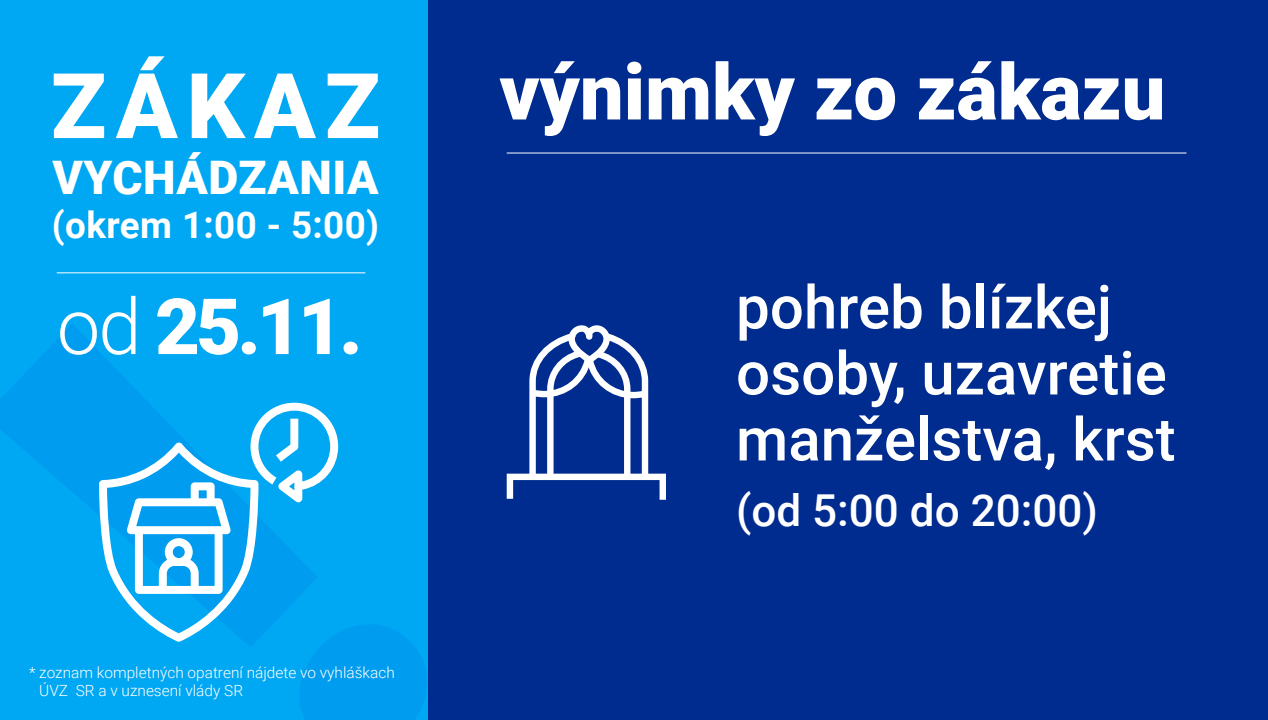
<style>
.page{position:relative;width:1268px;height:720px;background:#fff}
.page>*{position:absolute;margin:0;border:0;box-sizing:border-box;transform-origin:0 0}
.t1{font:900 90.72px "Roboto";letter-spacing:.1em;color:#fff}
.t2{font:900 77.68px "Roboto";color:#fff}
.t3{font:500 60px/66px "Roboto";color:#fff}
.t4{font:900 46.24px "Roboto";letter-spacing:.01em;color:#fff}
.t5{font:500 44px "Roboto";color:#fff}
.t6{font:700 36.8px "Roboto";letter-spacing:.01em;color:#fff}
.t7{font:300 15.4px/18.1px "Roboto";color:#fff}
.s1{font-weight:300}
</style>
<div class="page">
<div style="left:0;top:0;width:1267px;height:720px;background:#002b8f"></div>
<div style="left:0;top:0;width:427px;height:720px;background:#00a7f2"></div>
<svg style="left:0;top:325px;width:427px;height:395px"></svg>
<hr style="left:57px;top:272px;width:308px;height:1px;background:#fff">
<hr style="left:506px;top:153px;width:680px;height:1px;background:#fff">
<svg style="left:99px;top:403px;width:239px;height:239px"></svg>
<svg style="left:506px;top:325px;width:160px;height:175px"></svg>
<h1 class="t1" style="left:51px;top:42px;width:331px">ZÁKAZ</h1>
<h3 class="t4" style="left:52px;top:145px;width:328px">VYCHÁDZANIA</h3>
<h3 class="t6" style="left:52px;top:199px;width:329px">(okrem 1:00 - 5:00)</h3>
<h2 class="t2" style="left:57px;top:272px;width:307px"><span class="s1">od</span> 25.11.</h2>
<p class="t7" style="left:39px;top:663px;width:357px;text-indent:-10px">* zoznam kompletných opatrení nájdete vo vyhláškach<br>ÚVZ SR a v uznesení vlády SR</p>
<h2 class="t2" style="left:499px;top:37px;width:667px">výnimky zo zákazu</h2>
<h3 class="t3" style="left:736px;top:272px;width:441px">pohreb blízkej osoby, uzavretie manželstva, krst</h3>
<h3 class="t5" style="left:736px;top:480px;width:363px">(od 5:00 do 20:00)</h3>
</div>
